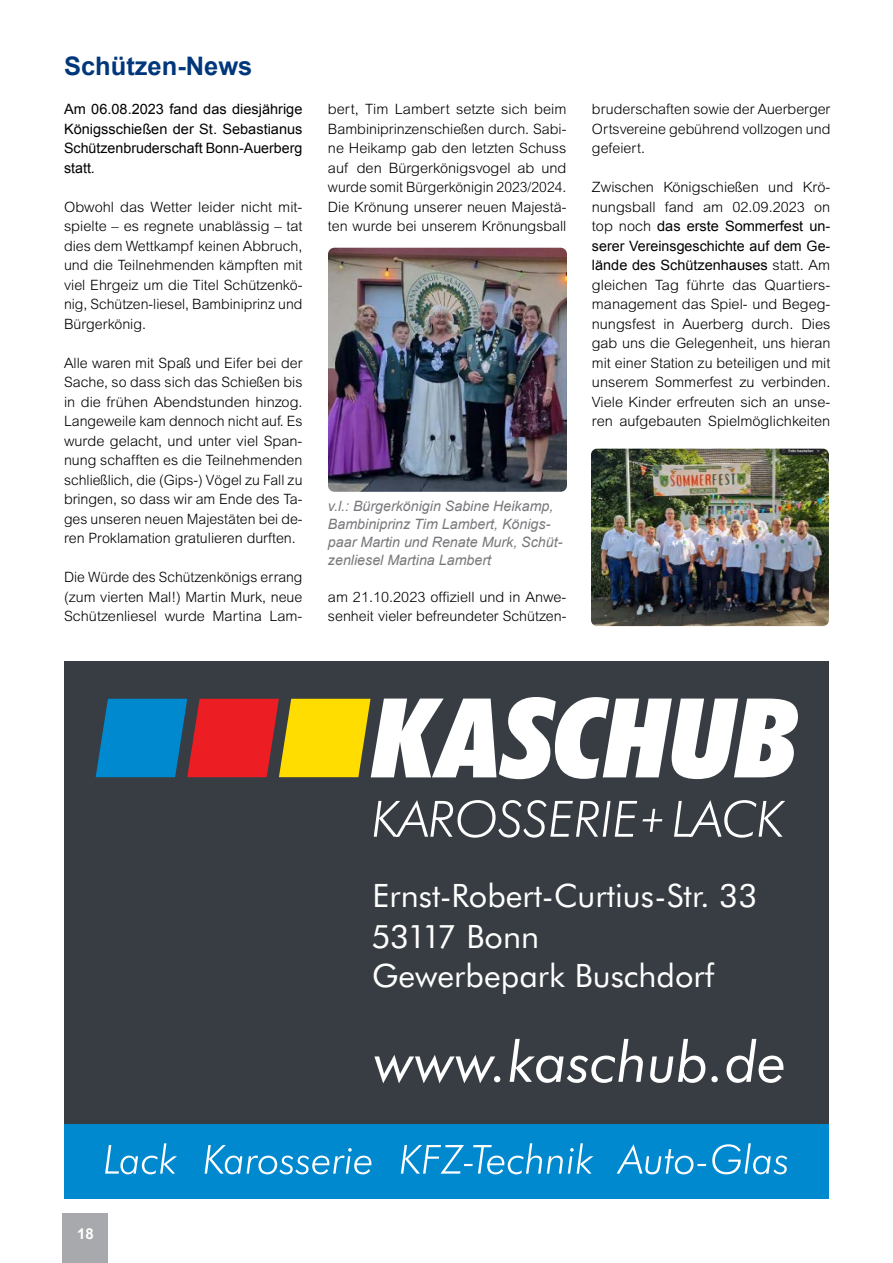
<style>
.page{position:relative;width:893px;height:1263px;background:#fff}
.page>*{position:absolute;margin:0;border:0;box-sizing:border-box;transform-origin:0 0}
.t1{font:italic 56.7px "Futura BT";color:#fff}
.t2{font:32.25px/40px "Futura BT";color:#fff}
.t3{font:700 25.5px "Arial";color:#00377b}
.t4{font:700 15px "Arial";color:#fff}
.t5{font:300 14.25px/19.5px "Arial MT Std";color:#000;text-align:justify}
.t6{font:14.25px/19.5px "Arial";color:#000;text-align:justify}
.t7{font:italic 14.25px/18px "Arial";color:#77787b}
.s1{font-family:"Arial MT Std";font-weight:300}
</style>
<div class="page">
<div style="left:63px;top:1214px;width:45px;height:49px;background:#a7a9ac"></div>
<div style="left:64px;top:662px;width:765px;height:465px;background:#373d42"></div>
<div style="left:64px;top:1124px;width:765px;height:74px;background:#0089cf"></div>
<svg style="left:401px;top:1143px;width:192px;height:31px"></svg>
<svg style="left:105px;top:1143px;width:72px;height:31px"></svg>
<svg style="left:205px;top:1145px;width:166px;height:29px"></svg>
<svg style="left:617px;top:1143px;width:170px;height:31px"></svg>
<svg style="left:96px;top:697px;width:702px;height:82px"></svg>
<svg style="left:374px;top:800px;width:411px;height:38px"></svg>
<img style="left:328px;top:248px;width:239px;height:244px">
<img style="left:591px;top:449px;width:238px;height:177px">
<h3 class="t3" style="left:64px;top:49px;width:190px">Schützen-News</h3>
<p class="t6" style="left:64px;top:100px;width:240px">Am 06.08.2023 fand das diesjährige Königsschießen der St. Sebastianus Schützenbruderschaft Bonn-Auerberg statt.</p>
<p class="t5" style="left:64px;top:197px;width:240px">Obwohl das Wetter leider nicht mit&shy;spielte – es regnete unablässig – tat dies dem Wettkampf keinen Abbruch, und die Teilnehmenden kämpften mit viel Ehrgeiz um die Titel Schützenkö&shy;nig, Schützen-liesel, Bambiniprinz und Bürgerkönig.</p>
<p class="t5" style="left:64px;top:353px;width:240px">Alle waren mit Spaß und Eifer bei der Sache, so dass sich das Schießen bis in die frühen Abendstunden hinzog.<br>Langeweile kam dennoch nicht auf. Es wurde gelacht, und unter viel Span&shy;nung schafften es die Teilnehmenden schließlich, die (Gips-) Vögel zu Fall zu bringen, so dass wir am Ende des Ta&shy;ges unseren neuen Majestäten bei de&shy;ren Proklamation gratulieren durften.</p>
<p class="t5" style="left:64px;top:567px;width:240px">Die Würde des Schützenkönigs errang (zum vierten Mal!) Martin Murk, neue Schützenliesel wurde Martina Lam-</p>
<p class="t5" style="left:328px;top:99px;width:240px">bert, Tim Lambert setzte sich beim Bambiniprinzenschießen durch. Sabi&shy;ne Heikamp gab den letzten Schuss auf den Bürgerkönigsvogel ab und wurde somit Bürgerkönigin 2023/2024.<br>Die Krönung unserer neuen Majestä&shy;ten wurde bei unserem Krönungsball</p>
<p class="t7" style="left:328px;top:497px;width:236px">v.l.: Bürgerkönigin Sabine Heikamp, Bambiniprinz Tim Lambert, Königs&shy;paar Martin und Renate Murk, Schüt&shy;zenliesel Martina Lambert</p>
<p class="t5" style="left:328px;top:587px;width:240px">am 21.10.2023 offiziell und in Anwe&shy;senheit vieler befreundeter Schützen-</p>
<p class="t5" style="left:592px;top:99px;width:240px">bruderschaften sowie der Auerberger Ortsvereine gebührend vollzogen und gefeiert.</p>
<p class="t5" style="left:592px;top:177px;width:240px">Zwischen Königschießen und Krö&shy;nungsball fand am 02.09.2023 on</p>
<p class="t6" style="left:592px;top:216px;width:240px"><span class="s1">top noch</span> das erste Sommerfest un&shy;serer Vereinsgeschichte auf dem Ge&shy;lände des Schützenhauses <span class="s1">statt. Am</span></p>
<p class="t5" style="left:592px;top:275px;width:240px">gleichen Tag führte das Quartiers&shy;management das Spiel- und Begeg&shy;nungsfest in Auerberg durch. Dies gab uns die Gelegenheit, uns hieran mit einer Station zu beteiligen und mit unserem Sommerfest zu verbinden.<br>Viele Kinder erfreuten sich an unse&shy;ren aufgebauten Spielmöglichkeiten</p>
<p class="t4" style="left:77px;top:1223px;width:18px">18</p>
<h2 class="t2" style="left:371px;top:875px;width:387px">Ernst-Robert-Curtius-Str. 33<br>53117 Bonn<br>Gewerbepark Buschdorf</h2>
<h1 class="t1" style="left:374px;top:1027px;width:414px">www.kaschub.de</h1>
</div>
